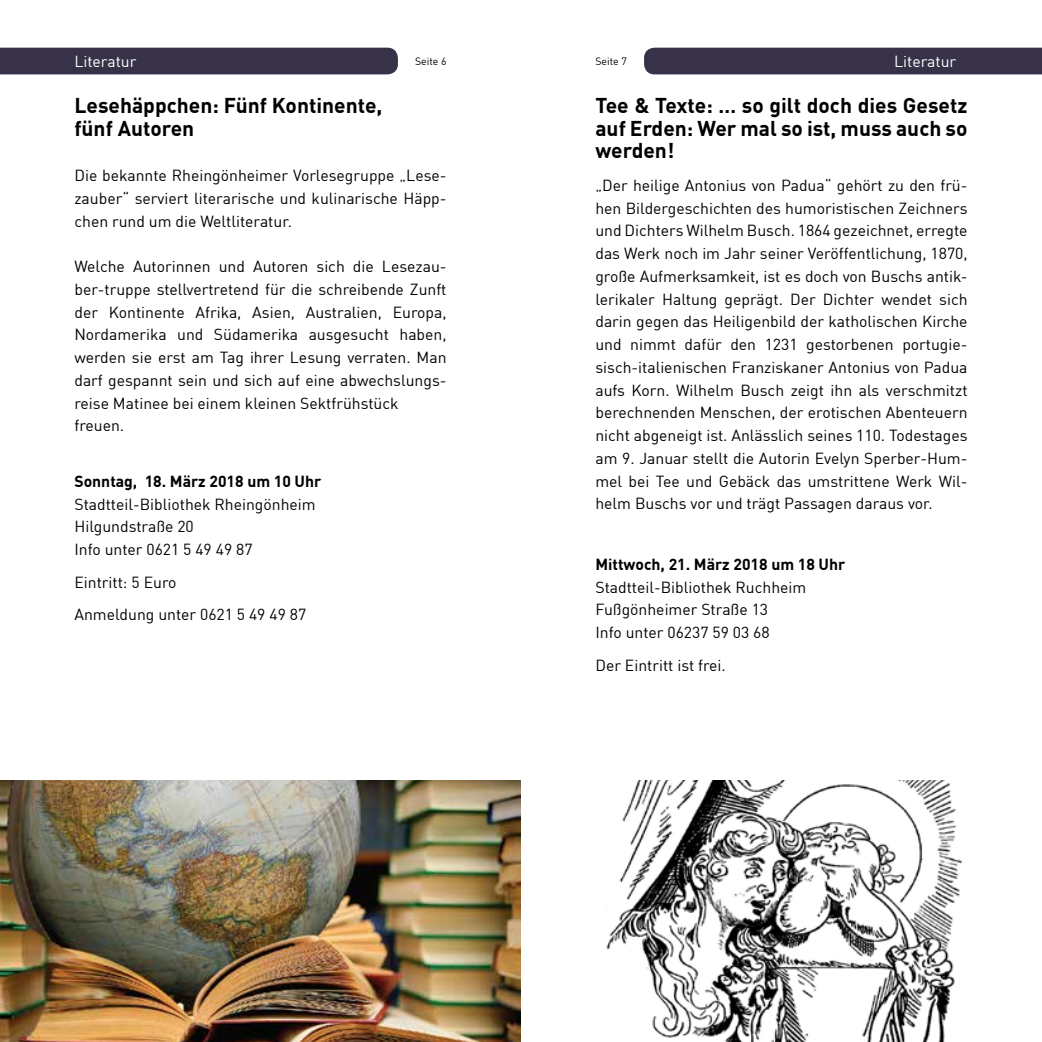
<style>
.page{position:relative;width:1042px;height:1042px;background:#fff}
.page>*{position:absolute;margin:0;border:0;box-sizing:border-box;transform-origin:0 0}
.t1{font:700 21px/22.8px "DIN Offc";color:#000}
.t2{font:15.75px/22.8px "DIN Offc";color:#000}
.t3{font:700 15.75px "DIN Offc";color:#000}
.t4{font:15.75px "DIN Offc";color:#fff}
.t5{font:10.5px "DIN Offc";color:#000}
</style>
<div class="page">
<img style="left:1px;top:780px;width:519px;height:262px">
<div style="left:0;top:48px;width:398px;height:26px;background:#383248"></div>
<div style="left:644px;top:48px;width:398px;height:26px;background:#383248"></div>
<img style="left:606px;top:780px;width:357px;height:262px">
<p class="t4" style="left:74px;top:52px;width:63px">Literatur</p>
<p class="t5" style="left:415px;top:55px;width:33px">Seite 6</p>
<p class="t5" style="left:595px;top:55px;width:33px">Seite 7</p>
<p class="t4" style="left:894px;top:52px;width:63px">Literatur</p>
<h1 class="t1" style="left:74px;top:93px;width:309px">Lesehäppchen: Fünf Kontinente, fünf Autoren</h1>
<p class="t2" style="left:74px;top:164px;width:374px;text-align:justify">Die bekannte Rheingönheimer Vorlesegruppe „Lese&shy;zauber“ serviert literarische und kulinarische Häpp&shy;chen rund um die Weltliteratur.</p>
<p class="t2" style="left:74px;top:255px;width:374px">Welche Autorinnen und Autoren sich die Lesezau&shy;ber-truppe stellvertretend für die schreibende Zunft der Kontinente Afrika, Asien, Australien, Europa, Nordamerika und Südamerika ausgesucht haben, werden sie erst am Tag ihrer Lesung verraten. Man darf gespannt sein und sich auf eine abwechslungs&shy;reise Matinee bei einem kleinen Sektfrühstück freuen.</p>
<p class="t3" style="left:74px;top:471px;width:248px">Sonntag, 18. März 2018 um 10 Uhr</p>
<p class="t2" style="left:74px;top:492px;width:243px">Stadtteil-Bibliothek Rheingönheim<br>Hilgundstraße 20<br>Info unter 0621 5 49 49 87</p>
<p class="t2" style="left:74px;top:565px;width:233px;line-height:32.7px">Eintritt: 5 Euro<br>Anmeldung unter 0621 5 49 49 87</p>
<h1 class="t1" style="left:595px;top:93px;width:374px;text-align:justify">Tee &amp; Texte: … so gilt doch dies Gesetz auf Erden: Wer mal so ist, muss auch so werden!</h1>
<p class="t2" style="left:595px;top:174px;width:374px;text-align:justify">„Der heilige Antonius von Padua“ gehört zu den frü&shy;hen Bildergeschichten des humoristischen Zeichners und Dichters Wilhelm Busch. 1864 gezeichnet, erregte das Werk noch im Jahr seiner Veröffentlichung, 1870, große Aufmerksamkeit, ist es doch von Buschs antik&shy;lerikaler Haltung geprägt. Der Dichter wendet sich darin gegen das Heiligenbild der katholischen Kirche und nimmt dafür den 1231 gestorbenen portugie&shy;sisch-italienischen Franziskaner Antonius von Padua aufs Korn. Wilhelm Busch zeigt ihn als verschmitzt berechnenden Menschen, der erotischen Abenteuern nicht abgeneigt ist. Anlässlich seines 110. Todestages am 9. Januar stellt die Autorin Evelyn Sperber-Hum&shy;mel bei Tee und Gebäck das umstrittene Werk Wil&shy;helm Buschs vor und trägt Passagen daraus vor.</p>
<p class="t3" style="left:595px;top:554px;width:251px">Mittwoch, 21. März 2018 um 18 Uhr</p>
<p class="t2" style="left:595px;top:575px;width:212px">Stadtteil-Bibliothek Ruchheim<br>Fußgönheimer Straße 13<br>Info unter 06237 59 03 68</p>
<p class="t2" style="left:595px;top:653px;width:132px">Der Eintritt ist frei.</p>
</div>
